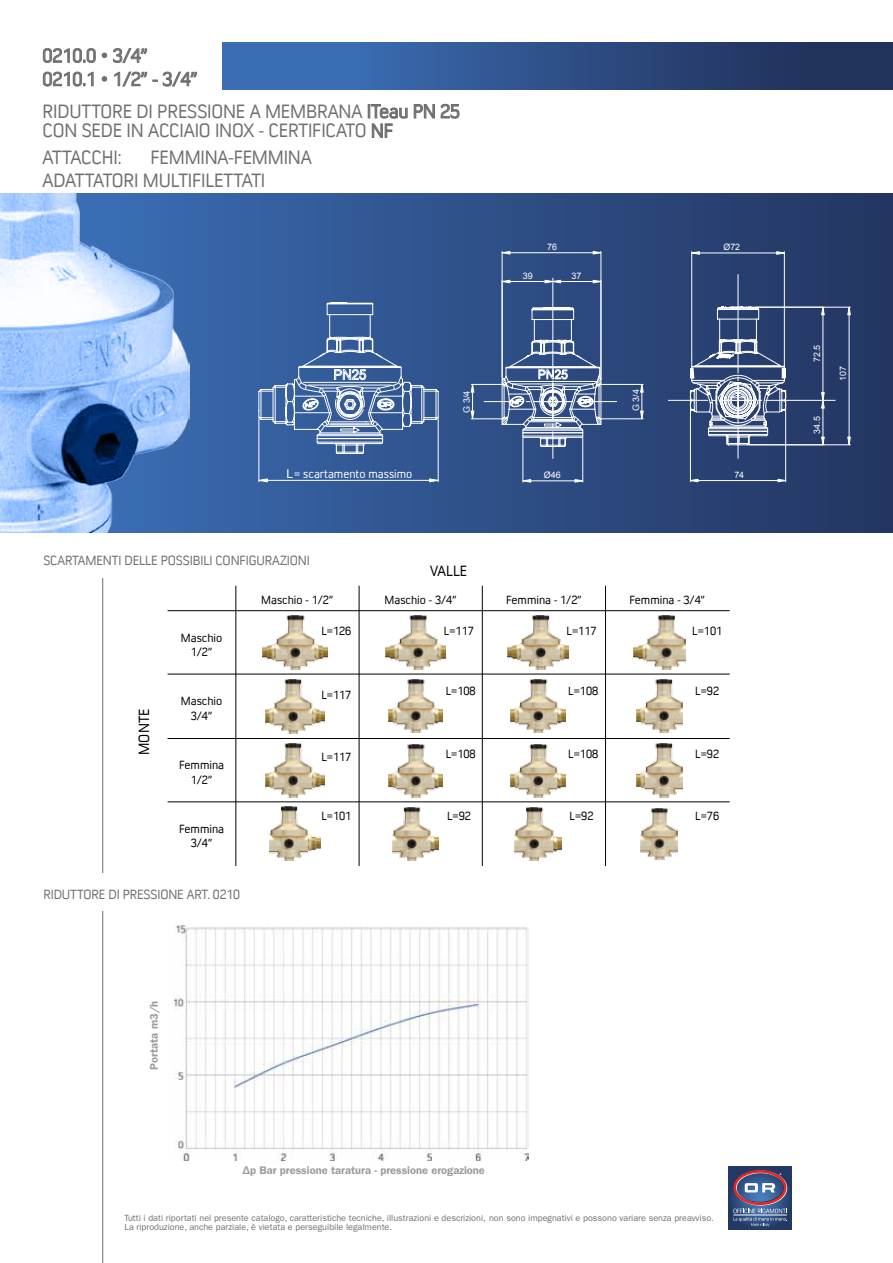
<style>
.page{position:relative;width:893px;height:1263px;background:#fff}
.page>*{position:absolute;margin:0;border:0;box-sizing:border-box;transform-origin:0 0}
.t1{font:19.5px/19.5px "Convection";letter-spacing:-.01em;color:#706f6f}
.t2{font:15px "Convection";color:#000}
.t3{font:13.5px "Convection";letter-spacing:-.01em;color:#706f6f}
.t4{font:12px/14.4px "Convection";color:#000;text-align:center}
.t5{font:12px "Convection";color:#fff}
.t6{font:600 11.1px "ITC Franklin Gothic Std";color:#9d9d9c}
.t7{font:9px/9px "ITC Franklin Gothic Std";color:#706f6f}
.t8{font:9px "Arial";color:#fff}
.t9{font:8.85px "Arial";color:#fff}
.s1{font-family:"Arial"}
</style>
<div class="page">
<div style="left:223px;top:43px;width:670px;height:46px;background:linear-gradient(to right,#3e76c1,#1f2b51)"></div>
<svg style="left:368px;top:103px;width:92px;height:35px"></svg>
<hr style="left:102px;top:557px;width:1px;height:706px;background:#706f6f">
<svg style="left:43px;top:48px;width:64px;height:15px"></svg>
<svg style="left:113px;top:48px;width:34px;height:15px"></svg>
<svg style="left:43px;top:71px;width:51px;height:16px"></svg>
<svg style="left:101px;top:76px;width:6px;height:6px"></svg>
<svg style="left:114px;top:71px;width:33px;height:16px"></svg>
<svg style="left:153px;top:71px;width:44px;height:16px"></svg>
<img style="left:262px;top:615px;width:65px;height:55px">
<img style="left:385px;top:615px;width:61px;height:55px">
<img style="left:508px;top:615px;width:60px;height:55px">
<img style="left:633px;top:615px;width:52px;height:55px">
<img style="left:265px;top:679px;width:60px;height:54px">
<img style="left:265px;top:744px;width:60px;height:54px">
<img style="left:388px;top:680px;width:55px;height:53px">
<img style="left:511px;top:680px;width:54px;height:53px">
<img style="left:511px;top:744px;width:54px;height:53px">
<img style="left:388px;top:744px;width:55px;height:53px">
<img style="left:636px;top:679px;width:46px;height:54px">
<img style="left:636px;top:744px;width:46px;height:53px">
<img style="left:515px;top:807px;width:46px;height:53px">
<img style="left:392px;top:807px;width:47px;height:53px">
<img style="left:269px;top:807px;width:52px;height:53px">
<img style="left:641px;top:808px;width:36px;height:51px">
<hr style="left:236px;top:586px;width:1px;height:280px;background:#000">
<hr style="left:359px;top:586px;width:1px;height:280px;background:#000">
<hr style="left:482px;top:586px;width:1px;height:280px;background:#000">
<hr style="left:605px;top:586px;width:1px;height:280px;background:#000">
<hr style="left:168px;top:738px;width:562px;height:1px;background:#000">
<hr style="left:168px;top:802px;width:562px;height:1px;background:#000">
<hr style="left:168px;top:674px;width:562px;height:1px;background:#000">
<hr style="left:168px;top:610px;width:562px;height:1px;background:#000">
<svg style="left:190px;top:194px;width:703px;height:338px;background:#2d4c82"></svg>
<img style="left:0;top:194px;width:190px;height:338px">
<svg style="left:258px;top:302px;width:181px;height:152px;background:#5172a6"></svg>
<svg style="left:257px;top:479px;width:11px;height:3px"></svg>
<svg style="left:429px;top:479px;width:11px;height:3px"></svg>
<hr style="left:267px;top:480px;width:163px;height:1px;background:#fff">
<hr style="left:259px;top:419px;width:1px;height:63px;background:#fff">
<hr style="left:438px;top:419px;width:1px;height:63px;background:#fff">
<svg style="left:501px;top:251px;width:9px;height:3px"></svg>
<svg style="left:593px;top:251px;width:8px;height:3px"></svg>
<hr style="left:510px;top:252px;width:83px;height:1px;background:#fff">
<hr style="left:601px;top:251px;width:1px;height:126px;background:#fff">
<hr style="left:502px;top:251px;width:1px;height:126px;background:#fff">
<svg style="left:501px;top:280px;width:9px;height:3px"></svg>
<hr style="left:510px;top:281px;width:35px;height:1px;background:#fff">
<hr style="left:502px;top:280px;width:1px;height:97px;background:#fff">
<svg style="left:521px;top:479px;width:10px;height:3px"></svg>
<svg style="left:575px;top:479px;width:9px;height:3px"></svg>
<hr style="left:531px;top:481px;width:44px;height:1px;background:#fff">
<hr style="left:523px;top:437px;width:1px;height:45px;background:#fff">
<hr style="left:582px;top:437px;width:1px;height:45px;background:#fff">
<svg style="left:593px;top:280px;width:8px;height:3px"></svg>
<svg style="left:545px;top:280px;width:16px;height:3px"></svg>
<hr style="left:561px;top:281px;width:32px;height:1px;background:#fff">
<hr style="left:601px;top:280px;width:1px;height:100px;background:#fff">
<svg style="left:471px;top:383px;width:3px;height:36px"></svg>
<hr style="left:471px;top:419px;width:30px;height:1px;background:#fff">
<hr style="left:471px;top:384px;width:30px;height:1px;background:#fff">
<svg style="left:640px;top:383px;width:3px;height:36px"></svg>
<hr style="left:602px;top:384px;width:41px;height:1px;background:#fff">
<hr style="left:602px;top:419px;width:41px;height:1px;background:#fff">
<hr style="left:585px;top:401px;width:32px;height:1px;background:#fff">
<hr style="left:484px;top:401px;width:38px;height:1px;background:#fff">
<hr style="left:553px;top:278px;width:1px;height:91px;background:#fff">
<svg style="left:501px;top:307px;width:100px;height:151px;background:#5f76a0"></svg>
<svg style="left:689px;top:479px;width:9px;height:3px"></svg>
<svg style="left:778px;top:479px;width:9px;height:3px"></svg>
<hr style="left:698px;top:480px;width:80px;height:1px;background:#fff">
<hr style="left:690px;top:411px;width:1px;height:71px;background:#fff">
<hr style="left:785px;top:411px;width:1px;height:71px;background:#fff">
<svg style="left:847px;top:437px;width:4px;height:9px"></svg>
<svg style="left:847px;top:306px;width:4px;height:9px"></svg>
<hr style="left:849px;top:315px;width:1px;height:122px;background:#fff">
<hr style="left:755px;top:307px;width:95px;height:1px;background:#fff">
<hr style="left:749px;top:445px;width:101px;height:1px;background:#fff">
<svg style="left:821px;top:306px;width:3px;height:9px"></svg>
<svg style="left:821px;top:392px;width:3px;height:54px"></svg>
<hr style="left:823px;top:315px;width:1px;height:78px;background:#fff">
<hr style="left:755px;top:307px;width:69px;height:1px;background:#fff">
<svg style="left:690px;top:251px;width:10px;height:4px"></svg>
<svg style="left:776px;top:251px;width:10px;height:4px"></svg>
<hr style="left:699px;top:253px;width:78px;height:1px;background:#fff">
<hr style="left:784px;top:252px;width:1px;height:114px;background:#fff">
<hr style="left:691px;top:252px;width:1px;height:114px;background:#fff">
<hr style="left:766px;top:400px;width:69px;height:1px;background:#fff">
<hr style="left:668px;top:400px;width:40px;height:1px;background:#fff">
<hr style="left:738px;top:274px;width:1px;height:99px;background:#fff">
<svg style="left:690px;top:307px;width:96px;height:138px;background:#617296"></svg>
<hr style="left:738px;top:427px;width:1px;height:31px;background:#fff">
<div style="left:43px;top:873px;width:307px;height:38px;background:#fff"></div>
<div style="left:43px;top:540px;width:307px;height:37px;background:#fff"></div>
<img style="left:173px;top:925px;width:356px;height:235px">
<div style="left:729px;top:1166px;width:62px;height:63px;background:#223965"></div>
<svg style="left:733px;top:1170px;width:54px;height:56px;background:#64688d"></svg>
<h1 class="t1" style="left:43px;top:43px;width:157px;line-height:23.4px">0210.0 • 3/4”<br>0210.1 • 1/2” - 3/4”</h1>
<h1 class="t1" style="left:43px;top:101px;width:419px">RIDUTTORE DI PRESSIONE A MEMBRANA ITeau PN 25<br>CON SEDE IN ACCIAIO INOX - CERTIFICATO NF</h1>
<h1 class="t1" style="left:43px;top:147px;width:81px">ATTACCHI:</h1>
<h1 class="t1" style="left:43px;top:145px;width:271px;line-height:22.5px;text-indent:108px">FEMMINA-FEMMINA<br>ADATTATORI MULTIFILETTATI</h1>
<p class="t8" style="left:523px;top:270px;width:11px">39</p>
<p class="t8" style="left:547px;top:241px;width:11px">76</p>
<p class="t8" style="left:571px;top:270px;width:11px">37</p>
<p class="t9" style="left:723px;top:241px;width:18px">Ø72</p>
<h3 class="t5" style="left:287px;top:466px;width:127px"><span class="s1">L</span> = scartamento massimo</h3>
<p class="t8" style="left:461px;top:413px;width:24px;rotate:-90deg">G 3/4</p>
<p class="t8" style="left:630px;top:411px;width:24px;rotate:-90deg">G 3/4</p>
<p class="t8" style="left:544px;top:469px;width:19px">Ø46</p>
<p class="t9" style="left:734px;top:469px;width:11px">74</p>
<h3 class="t3" style="left:43px;top:552px;width:268px">SCARTAMENTI DELLE POSSIBILI CONFIGURAZIONI</h3>
<h2 class="t2" style="left:430px;top:562px;width:39px">VALLE</h2>
<h3 class="t4" style="left:261px;top:592px;width:74px">Maschio - 1/2”</h3>
<h3 class="t4" style="left:384px;top:592px;width:74px">Maschio - 3/4”</h3>
<h3 class="t4" style="left:506px;top:592px;width:77px">Femmina - 1/2”</h3>
<h3 class="t4" style="left:629px;top:592px;width:77px">Femmina - 3/4”</h3>
<h2 class="t2" style="left:135px;top:755px;width:48px;rotate:-90deg">MONTE</h2>
<h3 class="t4" style="left:181px;top:630px;width:43px">Maschio<br>1/2”</h3>
<h3 class="t4" style="left:181px;top:693px;width:43px">Maschio<br>3/4”</h3>
<h3 class="t4" style="left:179px;top:757px;width:47px">Femmina<br>1/2”</h3>
<h3 class="t4" style="left:179px;top:821px;width:47px">Femmina<br>3/4”</h3>
<h3 class="t3" style="left:43px;top:886px;width:198px">RIDUTTORE DI PRESSIONE ART. 0210</h3>
<p class="t6" style="left:147px;top:1070px;width:71px;rotate:-90deg">Portata m3/h</p>
<h3 class="t4" style="left:321px;top:623px;width:32px">L=126</h3>
<h3 class="t4" style="left:321px;top:687px;width:32px">L=117</h3>
<h3 class="t4" style="left:321px;top:749px;width:32px">L=117</h3>
<h3 class="t4" style="left:321px;top:808px;width:32px">L=101</h3>
<h3 class="t4" style="left:444px;top:623px;width:32px">L=117</h3>
<h3 class="t4" style="left:567px;top:623px;width:32px">L=117</h3>
<h3 class="t4" style="left:692px;top:623px;width:32px">L=101</h3>
<h3 class="t4" style="left:446px;top:683px;width:32px">L=108</h3>
<h3 class="t4" style="left:568px;top:683px;width:32px">L=108</h3>
<h3 class="t4" style="left:446px;top:746px;width:32px">L=108</h3>
<h3 class="t4" style="left:568px;top:746px;width:32px">L=108</h3>
<h3 class="t4" style="left:695px;top:683px;width:25px">L=92</h3>
<h3 class="t4" style="left:695px;top:746px;width:25px">L=92</h3>
<h3 class="t4" style="left:447px;top:808px;width:25px">L=92</h3>
<h3 class="t4" style="left:570px;top:808px;width:25px">L=92</h3>
<h3 class="t4" style="left:695px;top:808px;width:25px">L=76</h3>
<p class="t6" style="left:242px;top:1164px;width:244px">Δp Bar pressione taratura - pressione erogazione</p>
<p class="t7" style="left:125px;top:1213px;width:591px">Tutti i dati riportati nel presente catalogo, caratteristiche tecniche, illustrazioni e descrizioni, non sono impegnativi e possono variare senza preavviso.<br>La riproduzione, anche parziale, è vietata e perseguibile legalmente.</p>
<p class="t9" style="left:811px;top:362px;width:19px;rotate:-90deg">72 5.</p>
<p class="t9" style="left:811px;top:434px;width:19px;rotate:-90deg">34.5</p>
<p class="t9" style="left:837px;top:381px;width:16px;rotate:-90deg">107</p>
</div>
